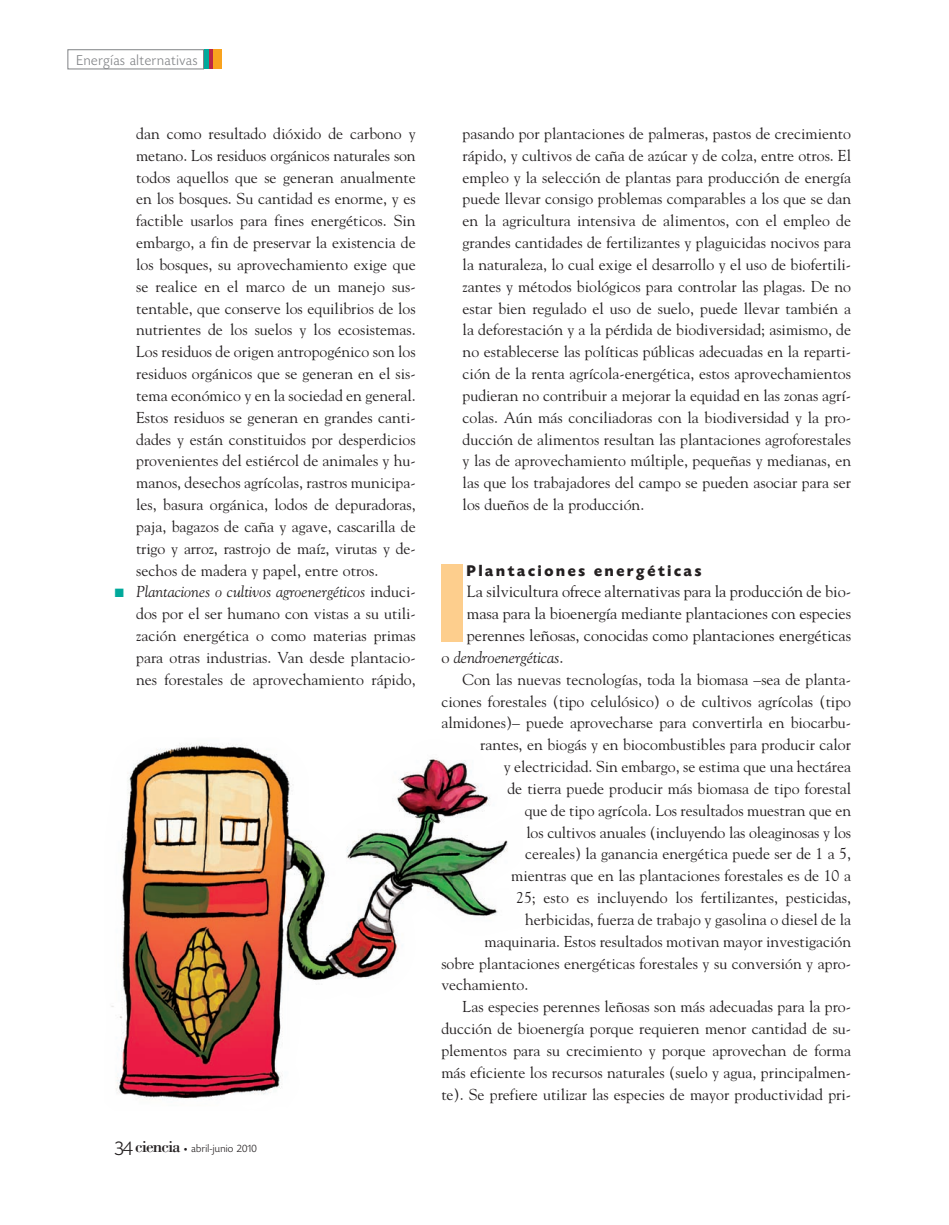
<style>
.page{position:relative;width:949px;height:1225px;background:#fff}
.page>*{position:absolute;margin:0;border:0;box-sizing:border-box;transform-origin:0 0}
.t1{font:17.25px "Bodoni";letter-spacing:-.05em;color:#231f20}
.t2{font:16.2px "Goudy";letter-spacing:-.005em;color:#231f20}
.t3{font:700 16.2px "Today HEF";letter-spacing:.17em;color:#231f20}
.t4{font:italic 16.2px "Goudy";letter-spacing:-.005em;color:#231f20}
.t5{font:15.75px/21.9px "Goudy";color:#231f20;text-align:justify}
.t6{font:300 15px "Today HEF";letter-spacing:.045em;color:#808285}
.t7{font:300 11.25px "Today HEF";letter-spacing:.025em;color:#231f20}
.s1{color:#00a99b}
.s2{font-style:italic}
.s3{font-family:"Today HEF";font-weight:300;font-size:21px}
.s4{font-family:"Officina Sans";font-weight:400;font-size:7.5px}
.s5{font-style:normal}
</style>
<div class="page">
<div style="left:67px;top:49px;width:137px;height:20px;border:1px solid #808285"></div>
<div style="left:213px;top:49px;width:9px;height:20px;background:#f9a31e"></div>
<div style="left:208px;top:49px;width:5px;height:20px;background:#bb2945"></div>
<hr style="left:204px;top:49px;width:4px;height:20px;background:#00a99b">
<div style="left:441px;top:564px;width:21px;height:77px;background:#fdce8d"></div>
<img style="left:111px;top:743px;width:397px;height:357px">
<p class="t6" style="left:76px;top:54px;width:122px">Energías alternativas</p>
<p class="t5" style="left:136px;top:124px;width:281px">dan como resultado dióxido de carbono y metano. Los residuos orgánicos naturales son todos aquellos que se generan anualmente en los bosques. Su cantidad es enorme, y es factible usarlos para fines energéticos. Sin embargo, a fin de preservar la existencia de los bosques, su aprovechamiento exige que se realice en el marco de un manejo sus - tentable, que conserve los equilibrios de los nutrientes de los suelos y los ecosistemas.<br>Los residuos de origen antropogénico son los re siduos orgánicos que se generan en el sis&shy;tema económico y en la sociedad en general.<br>Es tos residuos se generan en grandes canti&shy;dades y están constituidos por desperdicios pro venientes del estiércol de animales y hu - manos, desechos agrícolas, rastros municipa&shy;les, basura orgánica, lodos de depuradoras, paja, bagazos de caña y agave, cascarilla de trigo y arroz, rastrojo de maíz, virutas y de&shy;sechos de madera y papel, entre otros.</p>
<p class="t5" style="left:136px;top:582px;width:281px;text-indent:-21px"><span class="s1">■</span> <span class="s2">Plantaciones o cultivos agroenergéticos</span> induci&shy;dos por el ser humano con vistas a su utili&shy;zación energética o como materias primas para otras industrias. Van desde plantacio&shy;nes forestales de aprovechamiento rápido,</p>
<p class="t1" style="left:115px;top:1140px;width:67px"><span class="s3">34</span> ciencia</p>
<p class="t7" style="left:184px;top:1144px;width:74px"><span class="s4">•</span> abril-junio 2010</p>
<p class="t5" style="left:462px;top:124px;width:390px">pasando por plantaciones de palmeras, pastos de crecimiento rápido, y cultivos de caña de azúcar y de colza, entre otros. El empleo y la selección de plantas para producción de energía puede llevar consigo problemas comparables a los que se dan en la agricultura intensiva de alimentos, con el empleo de grandes cantidades de fertilizantes y plaguicidas nocivos para la naturaleza, lo cual exige el desarrollo y el uso de biofertili&shy;zantes y métodos biológicos para controlar las plagas. De no estar bien regulado el uso de suelo, puede llevar también a la deforestación y a la pérdida de biodiversidad; asimismo, de no establecerse las políticas públicas adecuadas en la reparti&shy;ción de la renta agrícola-energética, estos aprovechamientos pu dieran no contribuir a mejorar la equidad en las zonas agrí&shy;colas. Aún más conciliadoras con la biodiversidad y la pro&shy;ducción de alimentos resultan las plantaciones agroforestales y las de aprovechamiento múltiple, pequeñas y medianas, en las que los trabajadores del campo se pueden asociar para ser los dueños de la producción.</p>
<p class="t3" style="left:467px;top:564px;width:236px">Plantaciones energéticas</p>
<p class="t2" style="left:467px;top:585px;width:385px">La silvicultura ofrece alternativas para la producción de bio-</p>
<p class="t2" style="left:467px;top:607px;width:385px">masa para la bioenergía mediante plantaciones con especies</p>
<p class="t2" style="left:467px;top:629px;width:385px">perennes leñosas, conocidas como plantaciones energéticas</p>
<p class="t4" style="left:441px;top:651px;width:124px"><span class="s5">o</span> dendroenergéticas<span class="s5">.</span></p>
<p class="t5" style="left:462px;top:669px;width:390px">Con las nuevas tecnologías, toda la biomasa –sea de planta-</p>
<p class="t5" style="left:441px;top:691px;width:411px">ciones forestales (tipo celulósico) o de cultivos agrícolas (tipo</p>
<p class="t5" style="left:441px;top:713px;width:411px">almidones)– puede aprovecharse para convertirla en biocarbu-</p>
<p class="t5" style="left:480px;top:735px;width:372px">rantes, en biogás y en biocombustibles para producir calor</p>
<p class="t5" style="left:503px;top:757px;width:348px">y electricidad. Sin embargo, se estima que una hectárea</p>
<p class="t5" style="left:507px;top:778px;width:345px">de tierra puede producir más biomasa de tipo forestal</p>
<p class="t5" style="left:524px;top:800px;width:328px">que de tipo agrícola. Los resultados muestran que en</p>
<p class="t5" style="left:526px;top:822px;width:326px">los cultivos anuales (incluyendo las oleaginosas y los</p>
<p class="t5" style="left:525px;top:844px;width:327px">cereales) la ganancia energética puede ser de 1 a 5,</p>
<p class="t5" style="left:511px;top:866px;width:341px">mientras que en las plantaciones forestales es de 10 a</p>
<p class="t5" style="left:516px;top:888px;width:336px">25; esto es incluyendo los fertilizantes, pesticidas,</p>
<p class="t5" style="left:525px;top:909px;width:327px">herbicidas, fuerza de trabajo y gasolina o diesel de la</p>
<p class="t5" style="left:484px;top:931px;width:368px">maquinaria. Estos resultados motivan mayor investigación</p>
<p class="t5" style="left:441px;top:953px;width:411px">sobre plantaciones energéticas forestales y su conversión y apro-</p>
<p class="t5" style="left:441px;top:975px;width:89px">vechamiento.</p>
<p class="t5" style="left:462px;top:997px;width:390px">Las especies perennes leñosas son más adecuadas para la pro-</p>
<p class="t5" style="left:441px;top:1019px;width:411px">ducción de bioenergía porque requieren menor cantidad de su-</p>
<p class="t5" style="left:441px;top:1040px;width:411px">plementos para su crecimiento y porque aprovechan de forma</p>
<p class="t5" style="left:441px;top:1062px;width:411px">más eficiente los recursos naturales (suelo y agua, principalmen-</p>
<p class="t5" style="left:441px;top:1084px;width:411px">te). Se prefiere utilizar las especies de mayor productividad pri-</p>
</div>
